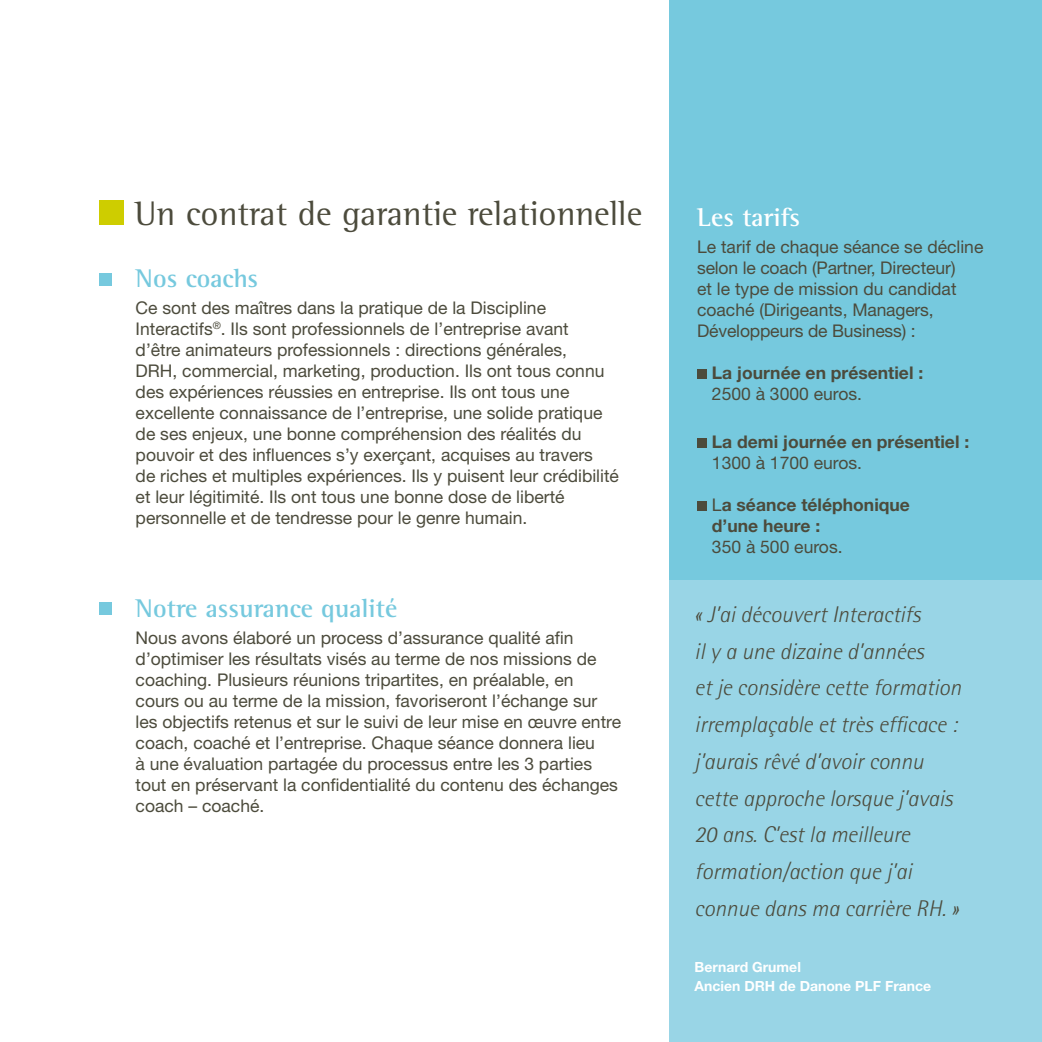
<style>
.page{position:relative;width:1042px;height:1042px;background:#fff}
.page>*{position:absolute;margin:0;border:0;box-sizing:border-box;transform-origin:0 0}
.t1{font:35px "Rotis Semi Serif";color:#4c4b3c}
.t2{font:700 26.25px "Rotis Semi Serif";color:#76c9de}
.t3{font:700 26.25px "Rotis Semi Serif";color:#fff}
.t4{font:italic 300 22.75px/36.8px "Rotis Semi Sans";color:#4c4b3c}
.t5{font:17.5px/21px "Helvetica Neue";color:#4c4b3c}
.t6{font:700 17.5px/21px "Helvetica Neue";color:#4c4b3c}
.t7{font:700 14px/19.2px "Helvetica Neue";color:#fff}
.s1{font-weight:400}
</style>
<div class="page">
<div style="left:670px;top:0;width:372px;height:1042px;background:#76c9de"></div>
<div style="left:99px;top:200px;width:25px;height:25px;background:#cecd00"></div>
<div style="left:99px;top:273px;width:13px;height:13px;background:#76c9de"></div>
<div style="left:99px;top:602px;width:13px;height:13px;background:#76c9de"></div>
<div style="left:670px;top:580px;width:372px;height:462px;background:#99d5e6"></div>
<div style="left:697px;top:369px;width:10px;height:10px;background:#4c4b3c"></div>
<div style="left:697px;top:438px;width:10px;height:10px;background:#4c4b3c"></div>
<div style="left:697px;top:501px;width:10px;height:10px;background:#4c4b3c"></div>
<h1 class="t1" style="left:134px;top:193px;width:509px">Un contrat de garantie relationnelle</h1>
<h2 class="t2" style="left:136px;top:262px;width:124px">Nos coachs</h2>
<p class="t5" style="left:136px;top:297px;width:485px">Ce sont des maîtres dans la pratique de la Discipline Interactifs<sup>®</sup>. Ils sont professionnels de l’entreprise avant<br>d’être animateurs professionnels : directions générales,<br>DRH, commercial, marketing, production. Ils ont tous connu des expériences réussies en entreprise. Ils ont tous une excellente connaissance de l’entreprise, une solide pratique de ses enjeux, une bonne compréhension des réalités du pouvoir et des influences s’y exerçant, acquises au travers<br>de riches et multiples expériences. Ils y puisent leur crédibilité et leur légitimité. Ils ont tous une bonne dose de liberté personnelle et de tendresse pour le genre humain.</p>
<h2 class="t2" style="left:136px;top:592px;width:263px">Notre assurance qualité</h2>
<p class="t5" style="left:136px;top:627px;width:487px">Nous avons élaboré un process d’assurance qualité afin d’optimiser les résultats visés au terme de nos missions de coaching. Plusieurs réunions tripartites, en préalable, en cours ou au terme de la mission, favoriseront l’échange sur les objectifs retenus et sur le suivi de leur mise en œuvre entre coach, coaché et l’entreprise. Chaque séance donnera lieu<br>à une évaluation partagée du processus entre les 3 parties tout en préservant la confidentialité du contenu des échanges coach – coaché.</p>
<h2 class="t3" style="left:697px;top:201px;width:104px">Les tarifs</h2>
<p class="t5" style="left:697px;top:236px;width:288px">Le tarif de chaque séance se décline selon le coach (Partner, Directeur)<br>et le type de mission du candidat coaché (Dirigeants, Managers,<br>Développeurs de Business) :</p>
<p class="t6" style="left:712px;top:362px;width:213px">La journée en présentiel :</p>
<p class="t5" style="left:712px;top:383px;width:152px">2500 à 3000 euros.</p>
<p class="t6" style="left:712px;top:431px;width:259px">La demi journée en présentiel :</p>
<p class="t5" style="left:712px;top:452px;width:152px">1300 à 1700 euros.</p>
<p class="t6" style="left:712px;top:494px;width:199px"><span class="s1">L</span>a séance téléphonique d’une heure :</p>
<p class="t5" style="left:712px;top:536px;width:132px">350 à 500 euros.</p>
<p class="t4" style="left:694px;top:595px;width:268px">« J’ai découvert Interactifs<br>il y a une dizaine d’années<br>et je considère cette formation irremplaçable et très efficace : j’aurais rêvé d’avoir connu cette approche lorsque j’avais<br>20 ans. C’est la meilleure formation/action que j’ai connue dans ma carrière RH. »</p>
<p class="t7" style="left:694px;top:957px;width:238px">Bernard Grumel<br>Ancien DRH de Danone PLF France</p>
</div>
